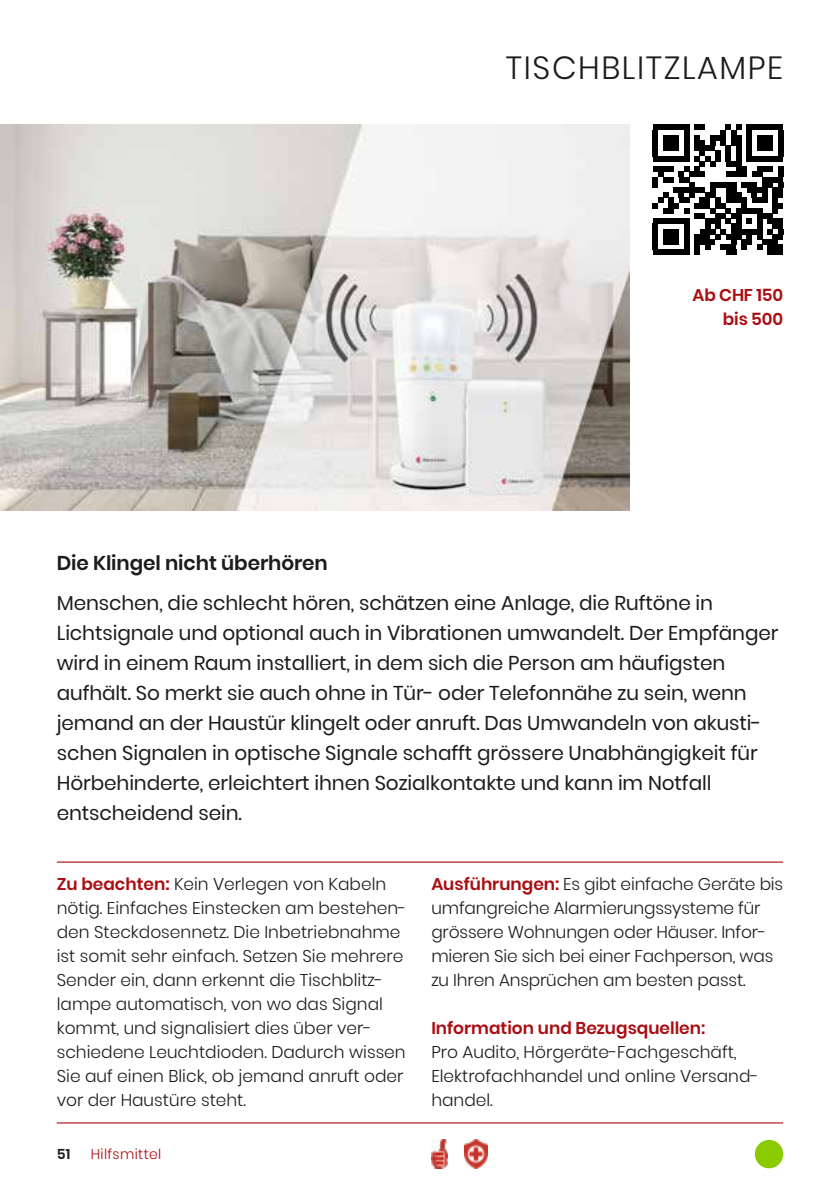
<style>
.page{position:relative;width:840px;height:1191px;background:#fff}
.page>*{position:absolute;margin:0;border:0;box-sizing:border-box;transform-origin:0 0}
.t1{font:300 32px "Poppins";letter-spacing:.05em;color:#1c1c1b}
.t2{font:20px/30px "Poppins";letter-spacing:-.005em;color:#1c1c1b}
.t3{font:600 20px "Poppins";letter-spacing:-.005em;color:#1c1c1b}
.t4{font:300 17px/24px "Poppins";color:#1c1c1b}
.t5{font:600 17px/24px "Poppins";color:#aa0d11;text-align:right}
.t6{font:300 14px "Poppins";letter-spacing:.025em;color:#aa0d11}
.t7{font:600 14px "Poppins";color:#1c1c1b}
.s1{font-weight:600;color:#aa0d11}
</style>
<div class="page">
<img style="left:0;top:125px;width:629px;height:386px">
<hr style="left:57px;top:861px;width:725px;height:1px;background:#aa0d11">
<hr style="left:57px;top:1122px;width:725px;height:1px;background:#aa0d11">
<img style="left:431px;top:1140px;width:16px;height:28px">
<div style="left:694px;top:213px;width:10px;height:6px;background:#000"></div>
<div style="left:715px;top:213px;width:10px;height:6px;background:#000"></div>
<div style="left:730px;top:213px;width:11px;height:6px;background:#000"></div>
<div style="left:756px;top:213px;width:16px;height:6px;background:#000"></div>
<div style="left:704px;top:219px;width:16px;height:5px;background:#000"></div>
<div style="left:767px;top:219px;width:15px;height:5px;background:#000"></div>
<div style="left:772px;top:224px;width:10px;height:5px;background:#000"></div>
<div style="left:699px;top:229px;width:16px;height:5px;background:#000"></div>
<svg style="left:767px;top:229px;width:15px;height:5px"></svg>
<div style="left:772px;top:234px;width:10px;height:5px;background:#000"></div>
<div style="left:694px;top:239px;width:21px;height:6px;background:#000"></div>
<div style="left:761px;top:239px;width:16px;height:6px;background:#000"></div>
<svg style="left:715px;top:219px;width:46px;height:31px"></svg>
<div style="left:767px;top:245px;width:15px;height:5px;background:#000"></div>
<div style="left:725px;top:250px;width:10px;height:5px;background:#000"></div>
<div style="left:767px;top:250px;width:15px;height:5px;background:#000"></div>
<svg style="left:652px;top:125px;width:130px;height:88px"></svg>
<div style="left:746px;top:156px;width:36px;height:5px;background:#000"></div>
<div style="left:756px;top:135px;width:16px;height:16px;background:#000"></div>
<div style="left:652px;top:219px;width:37px;height:5px;background:#000"></div>
<svg style="left:652px;top:224px;width:5px;height:26px"></svg>
<svg style="left:683px;top:224px;width:26px;height:31px"></svg>
<div style="left:652px;top:250px;width:37px;height:5px;background:#000"></div>
<div style="left:662px;top:229px;width:16px;height:16px;background:#000"></div>
<img style="left:464px;top:1140px;width:23px;height:28px">
<div style="left:754px;top:1140px;width:28px;height:28px;background:#89cb00;border-radius:50%"></div>
<h1 class="t1" style="left:505px;top:49px;width:278px">TISCHBLITZLAMPE</h1>
<p class="t5" style="left:692px;top:283px;width:92px">Ab CHF 150 bis 500</p>
<p class="t3" style="left:57px;top:551px;width:272px">Die Klingel nicht überhören</p>
<p class="t2" style="left:57px;top:588px;width:722px">Menschen, die schlecht hören, schätzen eine Anlage, die Ruftöne in Lichtsignale und optional auch in Vibrationen umwandelt. Der Empfänger wird in einem Raum installiert, in dem sich die Person am häufigsten aufhält. So merkt sie auch ohne in Tür- oder Telefonnähe zu sein, wenn jemand an der Haustür klingelt oder anruft. Das Umwandeln von akusti&shy;schen Signalen in optische Signale schafft grössere Unabhängigkeit für Hörbehinderte, erleichtert ihnen Sozialkontakte und kann im Notfall entscheidend sein.</p>
<p class="t4" style="left:57px;top:872px;width:351px"><span class="s1">Zu beachten:</span> Kein Verlegen von Kabeln nötig. Einfaches Einstecken am bestehen&shy;den Steckdosennetz. Die Inbetriebnahme ist somit sehr einfach. Setzen Sie mehrere Sender ein, dann erkennt die Tischblitz&shy;lampe automatisch, von wo das Signal kommt, und signalisiert dies über ver&shy;schiedene Leuchtdioden. Dadurch wissen Sie auf einen Blick, ob jemand anruft oder vor der Haustüre steht.</p>
<p class="t4" style="left:431px;top:872px;width:353px"><span class="s1">Ausführungen:</span> Es gibt einfache Geräte bis umfangreiche Alarmierungssysteme für grössere Wohnungen oder Häuser. Infor&shy;mieren Sie sich bei einer Fachperson, was zu Ihren Ansprüchen am besten passt.</p>
<p class="t5" style="left:431px;top:1016px;width:275px">Information und Bezugsquellen:</p>
<p class="t4" style="left:431px;top:1040px;width:329px">Pro Audito, Hörgeräte-Fachgeschäft,<br>Elektrofachhandel und online Versand&shy;handel.</p>
<p class="t7" style="left:57px;top:1145px;width:15px">51</p>
<p class="t6" style="left:91px;top:1145px;width:72px">Hilfsmittel</p>
</div>
